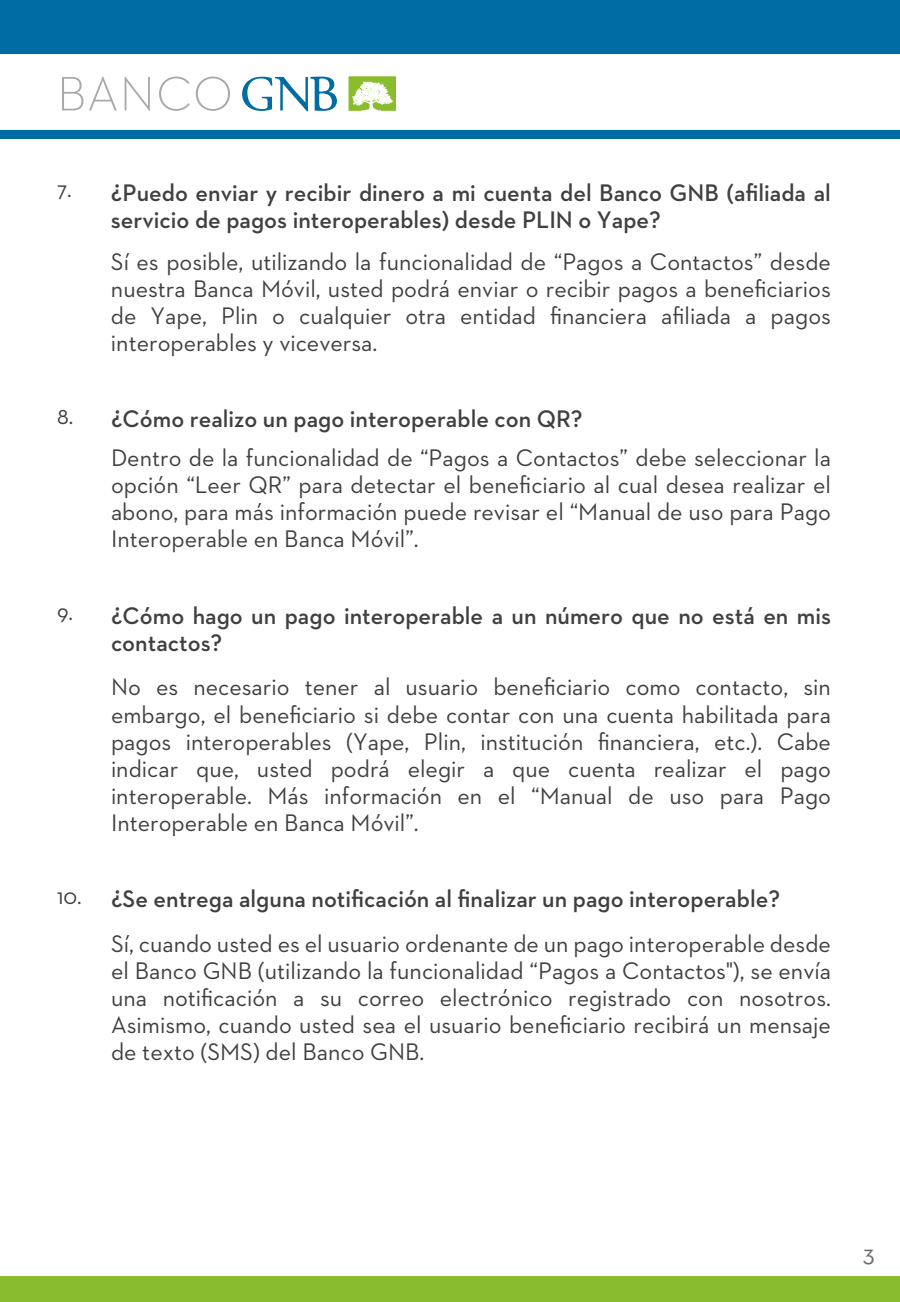
<style>
.page{position:relative;width:900px;height:1302px;background:#fff}
.page>*{position:absolute;margin:0;border:0;box-sizing:border-box;transform-origin:0 0}
.t1{font:24.45px/27px "Neutraface 2 Text";color:#404040;text-align:justify}
.t2{font:600 24.45px/27px "Neutraface 2 Text";color:#404040}
.t3{font:24.45px "Neutraface 2 Text";color:#686868}
.t4{font:22.95px "Neutraface 2 Text";color:#404040}
</style>
<div class="page">
<svg style="left:62px;top:77px;width:21px;height:33px"></svg>
<svg style="left:89px;top:77px;width:28px;height:33px"></svg>
<svg style="left:125px;top:77px;width:25px;height:34px"></svg>
<svg style="left:159px;top:77px;width:31px;height:34px"></svg>
<svg style="left:196px;top:77px;width:34px;height:34px"></svg>
<svg style="left:242px;top:77px;width:95px;height:34px"></svg>
<svg style="left:349px;top:76px;width:47px;height:35px"></svg>
<div style="left:0;top:1276px;width:900px;height:26px;background:#89bd2d"></div>
<div style="left:0;top:0;width:900px;height:53px;background:#006ca4"></div>
<div style="left:0;top:131px;width:900px;height:8px;background:#006ca4"></div>
<p class="t4" style="left:57px;top:175px;width:16px">7.</p>
<p class="t2" style="left:111px;top:178px;width:721px">¿Puedo enviar y recibir dinero a mi cuenta del Banco GNB (afiliada al servicio de pagos interoperables) desde PLIN o Yape?</p>
<p class="t1" style="left:111px;top:247px;width:722px">Sí es posible, utilizando la funcionalidad de “Pagos a Contactos” desde nuestra Banca Móvil, usted podrá enviar o recibir pagos a beneficiarios de Yape, Plin o cualquier otra entidad financiera afiliada a pagos interoperables y viceversa.</p>
<p class="t4" style="left:57px;top:402px;width:18px">8.</p>
<p class="t2" style="left:111px;top:405px;width:473px">¿Cómo realizo un pago interoperable con QR?</p>
<p class="t1" style="left:111px;top:444px;width:722px">Dentro de la funcionalidad de “Pagos a Contactos” debe seleccionar la opción “Leer QR” para detectar el beneficiario al cual desea realizar el abono, para más información puede revisar el “Manual de uso para Pago Interoperable en Banca Móvil”.</p>
<p class="t4" style="left:57px;top:598px;width:18px">9.</p>
<p class="t2" style="left:111px;top:601px;width:722px">¿Cómo hago un pago interoperable a un número que no está en mis contactos?</p>
<p class="t1" style="left:111px;top:673px;width:722px">No es necesario tener al usuario beneficiario como contacto, sin embargo, el beneficiario si debe contar con una cuenta habilitada para pagos interoperables (Yape, Plin, institución financiera, etc.). Cabe indicar que, usted podrá elegir a que cuenta realizar el pago interoperable. Más información en el “Manual de uso para Pago Interoperable en Banca Móvil”.</p>
<p class="t4" style="left:57px;top:882px;width:26px">10.</p>
<p class="t2" style="left:111px;top:885px;width:671px">¿Se entrega alguna notificación al finalizar un pago interoperable?</p>
<p class="t1" style="left:111px;top:930px;width:722px">Sí, cuando usted es el usuario ordenante de un pago interoperable desde el Banco GNB (utilizando la funcionalidad “Pagos a Contactos"), se envía una notificación a su correo electrónico registrado con nosotros.<br>Asimismo, cuando usted sea el usuario beneficiario recibirá un mensaje de texto (SMS) del Banco GNB.</p>
<p class="t3" style="left:863px;top:1238px;width:13px">3</p>
</div>
